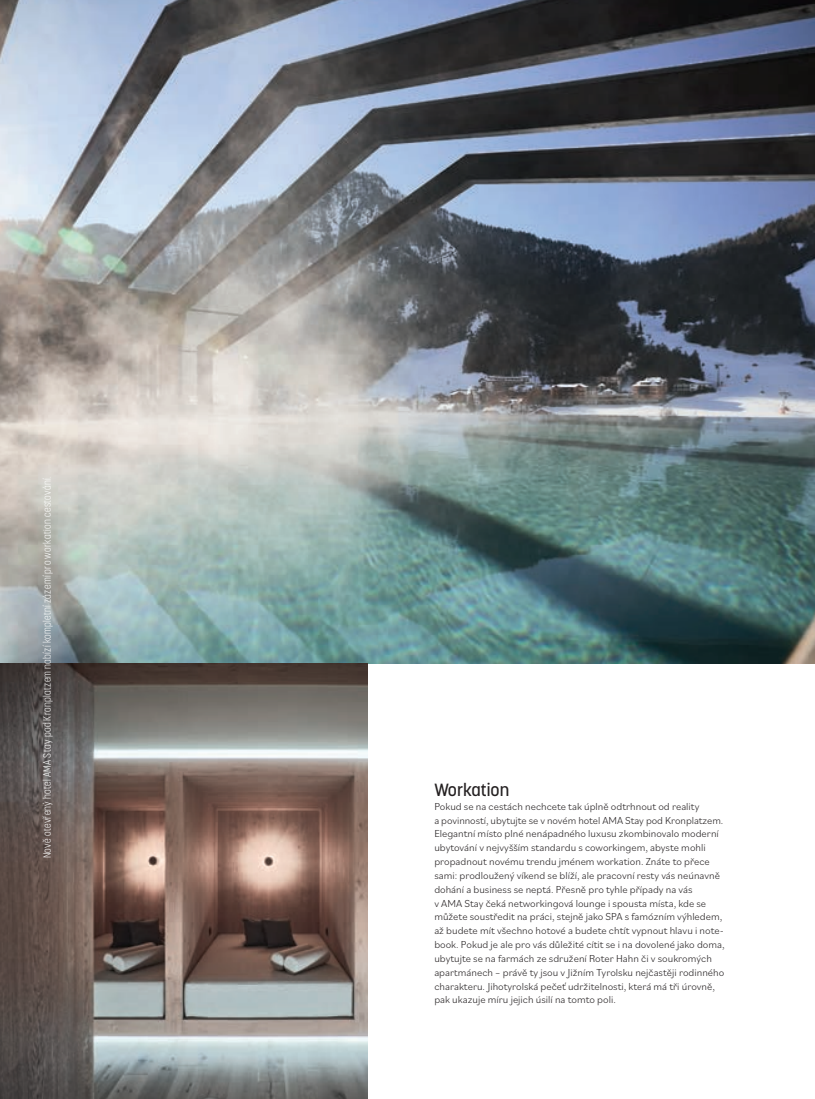
<style>
.page{position:relative;width:815px;height:1099px;background:#fff}
.page>*{position:absolute;margin:0;border:0;box-sizing:border-box;transform-origin:0 0}
.t1{font:500 17.5px "Korolev";color:#231f20}
.t2{font:300 10.62px/13.9px "Bilo";color:#231f20}
.t3{font:300 10.62px "Korolev Condensed";letter-spacing:.025em;color:#fff}
</style>
<div class="page">
<img style="left:0;top:0;width:815px;height:663px">
<img style="left:0;top:663px;width:368px;height:435px">
<p class="t3" style="left:41px;top:858px;width:383px;rotate:-90deg">Nově otevřený hotel AMA Stay pod Kronplatzem nabízí kompletní zázemí pro workation cestování.</p>
<h1 class="t1" style="left:434px;top:778px;width:76px">Workation</h1>
<p class="t2" style="left:434px;top:798px;width:292px">Pokud se na cestách nechcete tak úplně odtrhnout od reality<br>a povinností, ubytujte se v novém hotel AMA Stay pod Kronplatzem.<br>Elegantní místo plné nenápadného luxusu zkombinovalo moderní ubytování v nejvyšším standardu s coworkingem, abyste mohli propadnout novému trendu jménem workation. Znáte to přece sami: prodloužený víkend se blíží, ale pracovní resty vás neúnavně dohání a business se neptá. Přesně pro tyhle případy na vás<br>v AMA Stay čeká networkingová lounge i spousta místa, kde se můžete soustředit na práci, stejně jako SPA s famózním výhledem, až budete mít všechno hotové a budete chtít vypnout hlavu i note&shy;book. Pokud je ale pro vás důležité cítit se i na dovolené jako doma, ubytujte se na farmách ze sdružení Roter Hahn či v soukromých apartmánech – právě ty jsou v Jižním Tyrolsku nejčastěji rodinného charakteru. Jihotyrolská pečeť udržitelnosti, která má tři úrovně, pak ukazuje míru jejich úsilí na tomto poli.</p>
</div>
